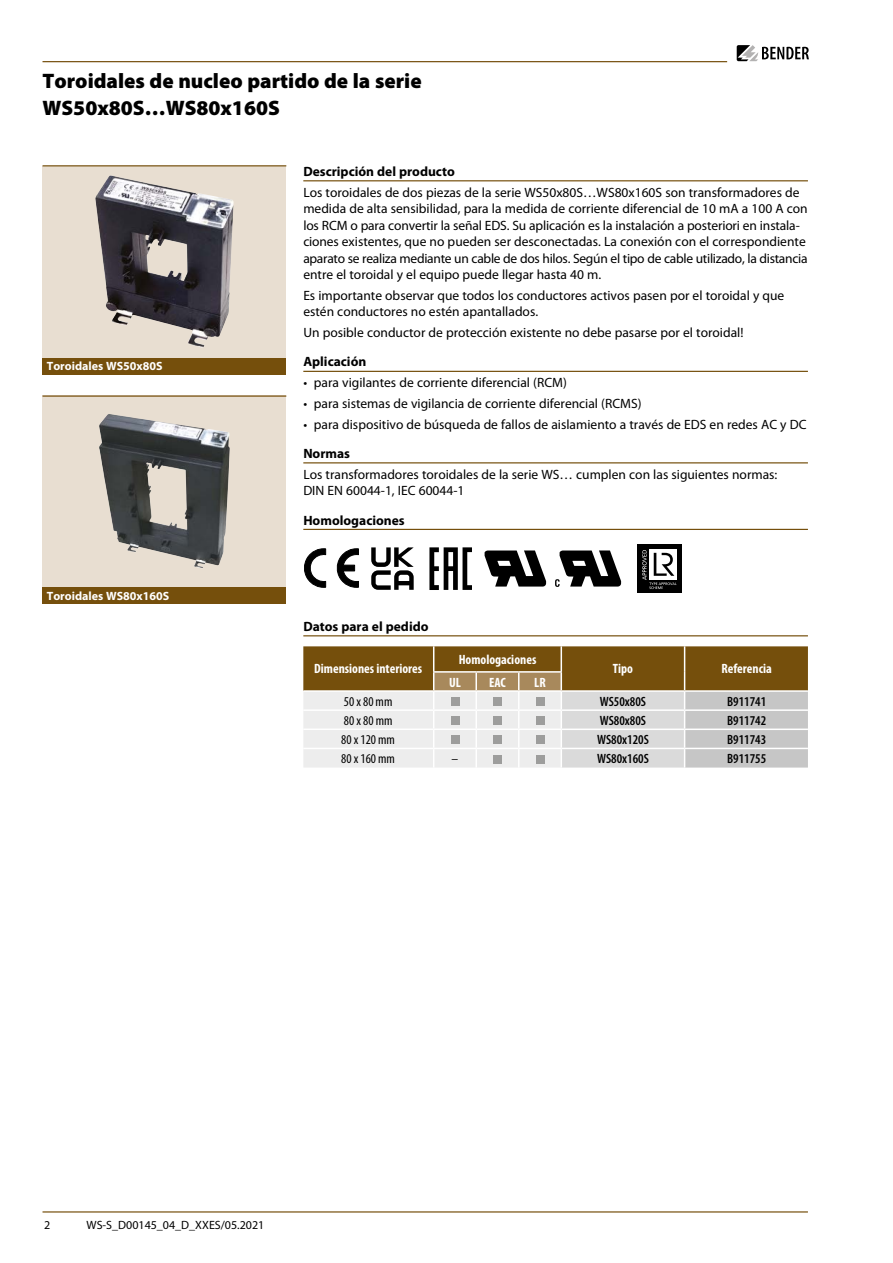
<style>
.page{position:relative;width:893px;height:1263px;background:#fff}
.page>*{position:absolute;margin:0;border:0;box-sizing:border-box;transform-origin:0 0}
.t1{font:900 21px/27.3px "Myriad Pro";color:#000}
.t2{font:13.5px/16.5px "Myriad Pro";color:#000}
.t3{font:700 13.5px "Myriad Pro";color:#000}
.t4{font:600 condensed 13.5px "Myriad Pro";color:#000}
.t5{font:700 condensed 13.5px "Myriad Pro";color:#fff}
.t6{font:condensed 13.5px "Myriad Pro";color:#000}
.t7{font:700 12px "Myriad Pro";color:#fff}
.t8{font:12px "Myriad Pro";color:#000}
</style>
<div class="page">
<hr style="left:43px;top:61px;width:684px;height:1px;background:#754f0c">
<hr style="left:43px;top:1211px;width:765px;height:1px;background:#754f0c">
<svg style="left:737px;top:45px;width:72px;height:16px"></svg>
<div style="left:43px;top:357px;width:243px;height:17px;background:#754f0c"></div>
<hr style="left:303px;top:180px;width:505px;height:1px;background:#754f0c">
<hr style="left:303px;top:371px;width:505px;height:1px;background:#754f0c">
<hr style="left:303px;top:462px;width:505px;height:1px;background:#754f0c">
<hr style="left:303px;top:529px;width:505px;height:1px;background:#754f0c">
<svg style="left:304px;top:548px;width:22px;height:40px"></svg>
<svg style="left:336px;top:548px;width:23px;height:40px"></svg>
<svg style="left:371px;top:547px;width:43px;height:43px"></svg>
<svg style="left:429px;top:547px;width:43px;height:43px"></svg>
<svg style="left:555px;top:550px;width:66px;height:37px"></svg>
<svg style="left:485px;top:550px;width:61px;height:36px"></svg>
<div style="left:637px;top:544px;width:45px;height:49px;background:#000"></div>
<svg style="left:642px;top:550px;width:35px;height:39px"></svg>
<div style="left:43px;top:166px;width:243px;height:191px;background:#e8ded1"></div>
<img style="left:95px;top:175px;width:139px;height:173px">
<hr style="left:43px;top:165px;width:243px;height:1px;background:#754f0c">
<div style="left:43px;top:587px;width:243px;height:17px;background:#754f0c"></div>
<div style="left:43px;top:395px;width:243px;height:192px;background:#e8ded1"></div>
<img style="left:99px;top:414px;width:131px;height:154px">
<hr style="left:43px;top:395px;width:243px;height:2px;background:#754f0c">
<hr style="left:303px;top:635px;width:505px;height:1px;background:#754f0c">
<svg style="left:303px;top:646px;width:505px;height:121px;background:#bcae97"></svg>
<hr style="left:433px;top:671px;width:43px;height:2px;background:#fff">
<hr style="left:476px;top:671px;width:43px;height:2px;background:#fff">
<hr style="left:519px;top:671px;width:43px;height:2px;background:#fff">
<div style="left:451px;top:697px;width:8px;height:9px;background:#9d9d9c"></div>
<div style="left:493px;top:697px;width:9px;height:9px;background:#9d9d9c"></div>
<div style="left:536px;top:697px;width:8px;height:9px;background:#9d9d9c"></div>
<div style="left:451px;top:716px;width:8px;height:9px;background:#9d9d9c"></div>
<div style="left:493px;top:716px;width:9px;height:9px;background:#9d9d9c"></div>
<div style="left:536px;top:716px;width:8px;height:9px;background:#9d9d9c"></div>
<div style="left:451px;top:735px;width:8px;height:9px;background:#9d9d9c"></div>
<div style="left:493px;top:735px;width:9px;height:9px;background:#9d9d9c"></div>
<div style="left:536px;top:735px;width:8px;height:9px;background:#9d9d9c"></div>
<div style="left:493px;top:755px;width:9px;height:8px;background:#9d9d9c"></div>
<div style="left:536px;top:755px;width:8px;height:8px;background:#9d9d9c"></div>
<h1 class="t1" style="left:43px;top:68px;width:381px">Toroidales de nucleo partido de la serie<br>WS50x80S…WS80x160S</h1>
<p class="t7" style="left:47px;top:359px;width:117px">Toroidales WS50x80S</p>
<p class="t7" style="left:47px;top:589px;width:124px">Toroidales WS80x160S</p>
<p class="t3" style="left:303px;top:164px;width:153px">Descripción del producto</p>
<p class="t2" style="left:303px;top:184px;width:506px">Los toroidales de dos piezas de la serie WS50x80S…WS80x160S son transformadores de medida de alta sensibilidad, para la medida de corriente diferencial de 10 mA a 100 A con los RCM o para convertir la señal EDS. Su aplicación es la instalación a posteriori en instala&shy;ciones existentes, que no pueden ser desconectadas. La conexión con el correspondiente aparato se realiza mediante un cable de dos hilos. Según el tipo de cable utilizado, la distancia entre el toroidal y el equipo puede llegar hasta 40 m.</p>
<p class="t2" style="left:303px;top:287px;width:483px">Es importante observar que todos los conductores activos pasen por el toroidal y que estén conductores no estén apantallados.</p>
<p class="t2" style="left:303px;top:325px;width:442px">Un posible conductor de protección existente no debe pasarse por el toroidal!</p>
<p class="t3" style="left:303px;top:354px;width:65px">Aplicación</p>
<p class="t2" style="left:303px;top:375px;width:265px">• para vigilantes de corriente diferencial (RCM)</p>
<p class="t2" style="left:303px;top:395px;width:340px">• para sistemas de vigilancia de corriente diferencial (RCMS)</p>
<p class="t2" style="left:303px;top:416px;width:505px">• para dispositivo de búsqueda de fallos de aislamiento a través de EDS en redes AC y DC</p>
<p class="t3" style="left:303px;top:446px;width:48px">Normas</p>
<p class="t2" style="left:303px;top:466px;width:475px">Los transformadores toroidales de la serie WS… cumplen con las siguientes normas:<br>DIN EN 60044-1, IEC 60044-1</p>
<p class="t3" style="left:303px;top:512px;width:103px">Homologaciones</p>
<p class="t3" style="left:303px;top:619px;width:127px">Datos para el pedido</p>
<p class="t5" style="left:314px;top:661px;width:110px">Dimensiones interiores</p>
<p class="t5" style="left:459px;top:652px;width:79px">Homologaciones</p>
<p class="t5" style="left:449px;top:675px;width:13px">UL</p>
<p class="t5" style="left:489px;top:675px;width:18px">EAC</p>
<p class="t5" style="left:534px;top:675px;width:13px">LR</p>
<p class="t5" style="left:613px;top:661px;width:22px">Tipo</p>
<p class="t5" style="left:721px;top:661px;width:52px">Referencia</p>
<p class="t6" style="left:344px;top:694px;width:50px">50 x 80 mm</p>
<p class="t4" style="left:600px;top:694px;width:48px">WS50x80S</p>
<p class="t4" style="left:727px;top:694px;width:41px">B911741</p>
<p class="t6" style="left:344px;top:713px;width:50px">80 x 80 mm</p>
<p class="t4" style="left:600px;top:713px;width:48px">WS80x80S</p>
<p class="t4" style="left:727px;top:713px;width:41px">B911742</p>
<p class="t6" style="left:341px;top:732px;width:55px">80 x 120 mm</p>
<p class="t4" style="left:597px;top:732px;width:53px">WS80x120S</p>
<p class="t4" style="left:727px;top:732px;width:41px">B911743</p>
<p class="t6" style="left:341px;top:752px;width:55px">80 x 160 mm</p>
<p class="t6" style="left:452px;top:752px;width:8px">–</p>
<p class="t4" style="left:597px;top:751px;width:53px">WS80x160S</p>
<p class="t4" style="left:727px;top:751px;width:41px">B911755</p>
<p class="t8" style="left:44px;top:1218px;width:8px">2</p>
<p class="t8" style="left:87px;top:1218px;width:179px">WS-S_D00145_04_D_XXES/05.2021</p>
</div>
